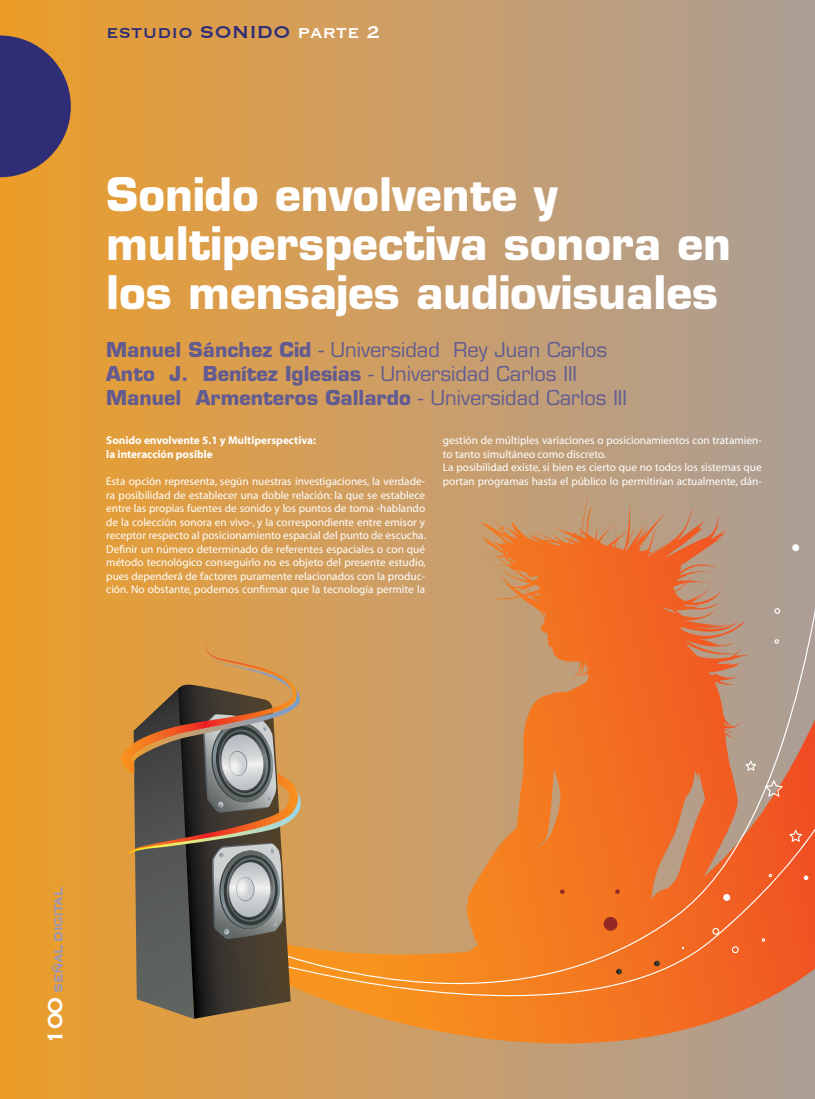
<style>
.page{position:relative;width:815px;height:1099px;background:#fff}
.page>*{position:absolute;margin:0;border:0;box-sizing:border-box;transform-origin:0 0}
.t1{font:700 45px/48.8px "Eurostile LT Std";color:#fff}
.t2{font:22.5px "Copperplate";color:#2e2d76}
.t3{font:20px/24px "Eurostile LT Std";color:#625b91}
.t4{font:15px "Copperplate";letter-spacing:-.05em;color:#9195ca}
.t5{font:11.25px/13.5px "Myriad";color:#fff;text-align:justify}
.t6{font:700 11.25px/13.5px "Myriad";color:#fff}
.s1{color:#fff}
.s2{font-weight:700}
.s3{font-size:27.5px;color:#fff}
</style>
<div class="page">
<div style="left:0;top:0;width:815px;height:1098px;background:linear-gradient(to right,#ec9e2d,#af9c94)"></div>
<svg style="left:0;top:35px;width:71px;height:142px;background:#564566"></svg>
<svg style="left:188px;top:447px;width:627px;height:272px;background:#cf935e"></svg>
<svg style="left:309px;top:719px;width:506px;height:277px;background:#e38640"></svg>
<div style="left:792px;top:544px;width:7px;height:7px;background:#fff;border-radius:50%"></div>
<div style="left:604px;top:917px;width:13px;height:13px;background:#942923;border-radius:50%"></div>
<svg style="left:615px;top:889px;width:5px;height:5px"></svg>
<svg style="left:560px;top:889px;width:5px;height:5px"></svg>
<svg style="left:712px;top:607px;width:103px;height:346px;background:#d27c5a"></svg>
<svg style="left:616px;top:968px;width:6px;height:6px"></svg>
<svg style="left:654px;top:960px;width:6px;height:6px"></svg>
<svg style="left:121px;top:641px;width:188px;height:377px;background:#8c7351"></svg>
<h2 class="t2" style="left:106px;top:18px;width:275px">estudio SONIDO <span class="s1">parte 2</span></h2>
<h1 class="t1" style="left:106px;top:170px;width:626px">Sonido envolvente y multiperspectiva sonora en los mensajes audiovisuales</h1>
<h3 class="t3" style="left:106px;top:337px;width:522px"><span class="s2">Manuel Sánchez Cid</span> - Universidad Rey Juan Carlos<br><span class="s2">Anto J. Benítez Iglesias</span> - Universidad Carlos III<br><span class="s2">Manuel Armenteros Gallardo</span> - Universidad Carlos III</h3>
<p class="t6" style="left:106px;top:434px;width:211px">Sonido envolvente 5.1 y Multiperspectiva: la interacción posible</p>
<p class="t5" style="left:106px;top:475px;width:321px">Esta opción representa, según nuestras investigaciones, la verdade&shy;ra posibilidad de establecer una doble relación: la que se establece entre las propias fuentes de sonido y los puntos de toma -hablando de la colección sonora en vivo-, y la correspondiente entre emisor y receptor respecto al posicionamiento espacial del punto de escucha.<br>Definir un número determinado de referentes espaciales o con qué método tecnológico conseguirlo no es objeto del presente estudio, pues dependerá de factores puramente relacionados con la produc&shy;ción. No obstante, podemos confirmar que la tecnología permite la</p>
<p class="t5" style="left:443px;top:434px;width:320px;text-align:left">gestión de múltiples variaciones o posicionamientos con tratamien&shy;to tanto simultáneo como discreto.<br>La posibilidad existe, si bien es cierto que no todos los sistemas que portan programas hasta el público lo permitirían actualmente, dán-</p>
<h3 class="t4" style="left:49px;top:1044px;width:159px;rotate:-90deg"><span class="s3">100</span> SEÑAL DIGITAL</h3>
</div>
